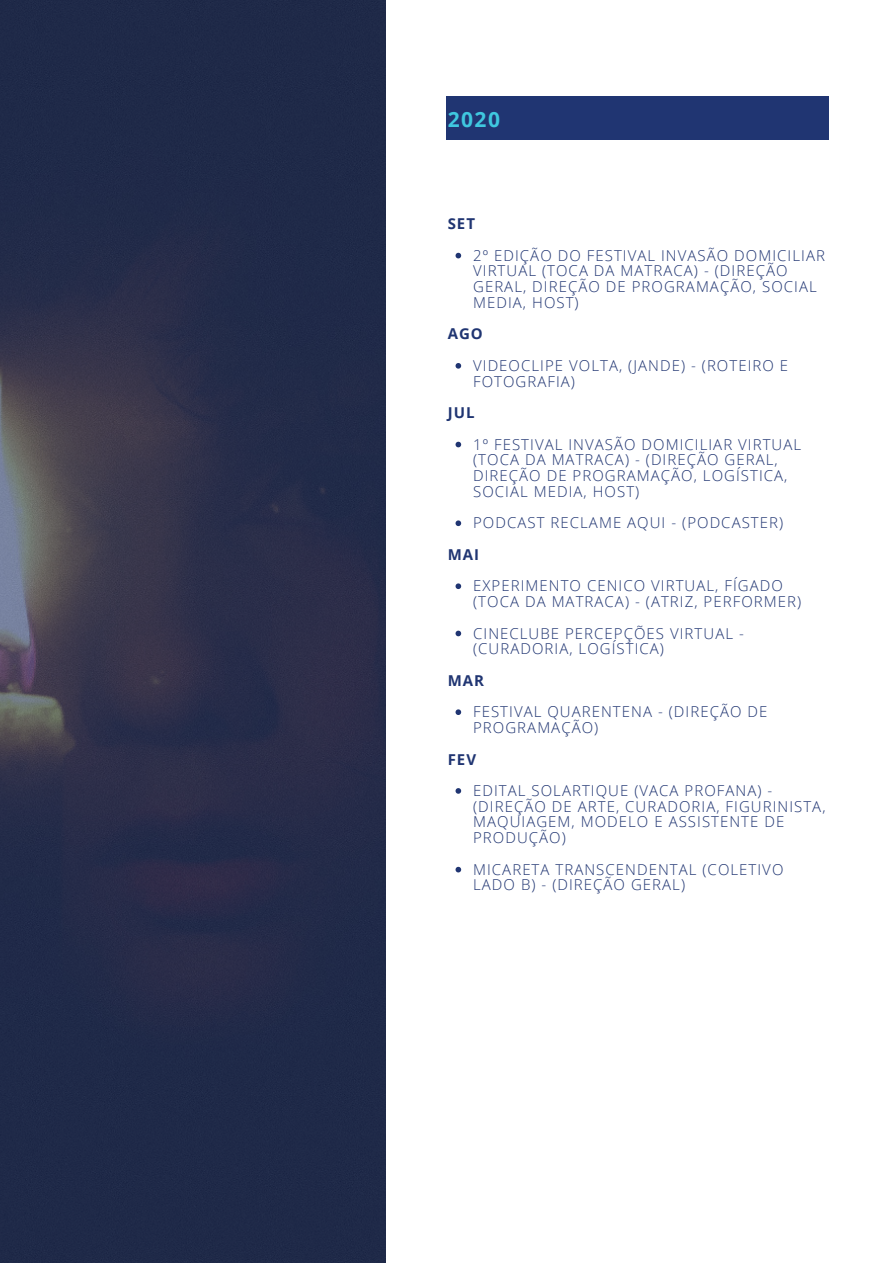
<style>
.page{position:relative;width:893px;height:1264px;background:#fff}
.page>*{position:absolute;margin:0;border:0;box-sizing:border-box;transform-origin:0 0}
.t1{font:700 21px "Open Sans";color:#3fc7df}
.t2{font:300 15px/15.8px "Open Sans";letter-spacing:.07em;color:#203572}
.t3{font:700 15px "Open Sans";letter-spacing:.07em;color:#203572}
</style>
<div class="page">
<img style="left:0;top:0;width:386px;height:1262px">
<svg style="left:455px;top:253px;width:6px;height:5px"></svg>
<svg style="left:455px;top:363px;width:6px;height:5px"></svg>
<svg style="left:455px;top:442px;width:6px;height:5px"></svg>
<svg style="left:455px;top:520px;width:6px;height:6px"></svg>
<svg style="left:455px;top:583px;width:6px;height:6px"></svg>
<svg style="left:455px;top:630px;width:6px;height:6px"></svg>
<svg style="left:455px;top:709px;width:6px;height:6px"></svg>
<svg style="left:455px;top:788px;width:6px;height:5px"></svg>
<svg style="left:455px;top:866px;width:6px;height:6px"></svg>
<div style="left:446px;top:96px;width:382px;height:44px;background:#203572"></div>
<h1 class="t1" style="left:447px;top:104px;width:54px">2020</h1>
<p class="t3" style="left:447px;top:213px;width:29px">SET</p>
<p class="t2" style="left:473px;top:247px;width:353px">2º EDIÇÃO DO FESTIVAL INVASÃO DOMICILIAR<br>VIRTUAL (TOCA DA MATRACA) - (DIREÇÃO<br>GERAL, DIREÇÃO DE PROGRAMAÇÃO, SOCIAL<br>MEDIA, HOST)</p>
<p class="t3" style="left:447px;top:323px;width:37px">AGO</p>
<p class="t2" style="left:473px;top:357px;width:316px">VIDEOCLIPE VOLTA, (JANDE) - (ROTEIRO E<br>FOTOGRAFIA)</p>
<p class="t3" style="left:447px;top:402px;width:28px">JUL</p>
<p class="t2" style="left:473px;top:436px;width:329px">1º FESTIVAL INVASÃO DOMICILIAR VIRTUAL (TOCA DA MATRACA) - (DIREÇÃO GERAL, DIREÇÃO DE PROGRAMAÇÃO, LOGÍSTICA, SOCIAL MEDIA, HOST)</p>
<p class="t2" style="left:473px;top:514px;width:311px">PODCAST RECLAME AQUI - (PODCASTER)</p>
<p class="t3" style="left:447px;top:544px;width:33px">MAI</p>
<p class="t2" style="left:473px;top:577px;width:329px">EXPERIMENTO CENICO VIRTUAL, FÍGADO (TOCA DA MATRACA) - (ATRIZ, PERFORMER)</p>
<p class="t2" style="left:473px;top:625px;width:272px">CINECLUBE PERCEPÇÕES VIRTUAL - (CURADORIA, LOGÍSTICA)</p>
<p class="t3" style="left:447px;top:669px;width:38px">MAR</p>
<p class="t2" style="left:473px;top:703px;width:296px">FESTIVAL QUARENTENA - (DIREÇÃO DE<br>PROGRAMAÇÃO)</p>
<p class="t3" style="left:447px;top:748px;width:30px">FEV</p>
<p class="t2" style="left:473px;top:782px;width:354px">EDITAL SOLARTIQUE (VACA PROFANA) - (DIREÇÃO DE ARTE, CURADORIA, FIGURINISTA,<br>MAQUIAGEM, MODELO E ASSISTENTE DE<br>PRODUÇÃO)</p>
<p class="t2" style="left:473px;top:861px;width:312px">MICARETA TRANSCENDENTAL (COLETIVO<br>LADO B) - (DIREÇÃO GERAL)</p>
</div>
